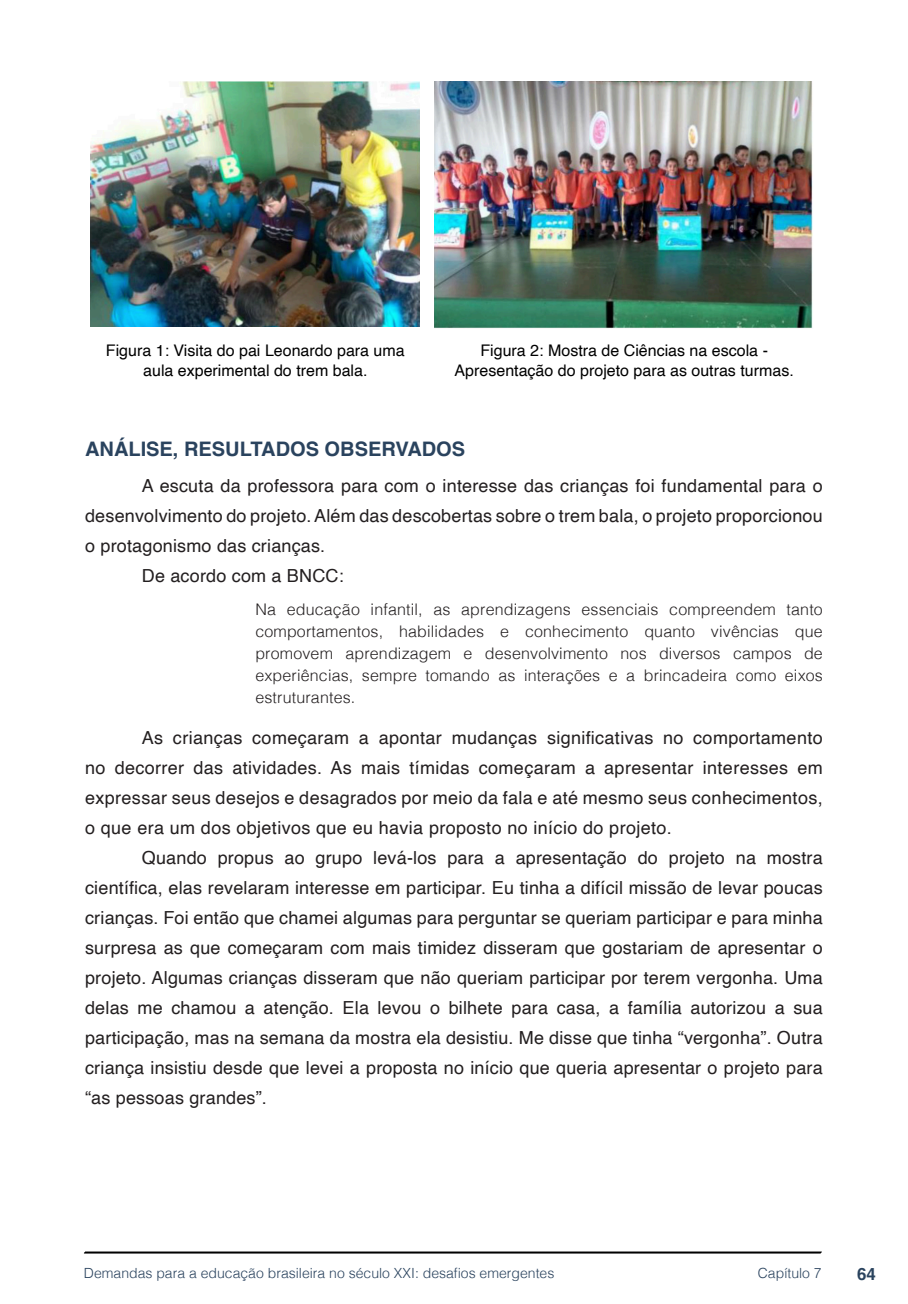
<style>
.page{position:relative;width:908px;height:1304px;background:#fff}
.page>*{position:absolute;margin:0;border:0;box-sizing:border-box;transform-origin:0 0}
.TITULOS{font:700 20px "Helvetica";color:#2a435e}
.txt{font:18px/30px "Helvetica";letter-spacing:.01em;color:#231f20;text-align:justify}
.t1{font:700 16.8px "Helvetica";color:#2a435e}
.citacoes{font:300 16px/22px "Helvetica";letter-spacing:.01em;color:#231f20;text-align:justify}
.imagens_graf_tab{font:16px/19.2px "Helvetica";color:#000;text-align:center}
.t2{font:300 14px "Helvetica";color:#2a435e}
</style>
<div class="page">
<svg style="left:84px;top:1251px;width:737px;height:3px;background:#515151"></svg>
<img style="left:91px;top:82px;width:329px;height:244px">
<img style="left:434px;top:82px;width:379px;height:246px">
<p class="imagens_graf_tab" style="left:106px;top:342px;width:300px">Figura 1: Visita do pai Leonardo para uma aula experimental do trem bala.</p>
<p class="imagens_graf_tab" style="left:454px;top:342px;width:340px">Figura 2: Mostra de Ciências na escola -<br>Apresentação do projeto para as outras turmas.</p>
<p class="TITULOS" style="left:85px;top:437px;width:381px">ANÁLISE, RESULTADOS OBSERVADOS</p>
<p class="txt" style="left:85px;top:471px;width:738px;text-indent:57px">A escuta da professora para com o interesse das crianças foi fundamental para o desenvolvimento do projeto. Além das descobertas sobre o trem bala, o projeto proporcionou o protagonismo das crianças.</p>
<p class="txt" style="left:142px;top:561px;width:203px">De acordo com a BNCC:</p>
<p class="citacoes" style="left:255px;top:597px;width:568px">Na educação infantil, as aprendizagens essenciais compreendem tanto comportamentos, habilidades e conhecimento quanto vivências que promovem aprendizagem e desenvolvimento nos diversos campos de experiências, sempre tomando as interações e a brincadeira como eixos estruturantes.</p>
<p class="txt" style="left:85px;top:724px;width:738px;text-indent:57px">As crianças começaram a apontar mudanças significativas no comportamento no decorrer das atividades. As mais tímidas começaram a apresentar interesses em expressar seus desejos e desagrados por meio da fala e até mesmo seus conhecimentos, o que era um dos objetivos que eu havia proposto no início do projeto.</p>
<p class="txt" style="left:85px;top:844px;width:738px;text-indent:57px">Quando propus ao grupo levá-los para a apresentação do projeto na mostra científica, elas revelaram interesse em participar. Eu tinha a difícil missão de levar poucas crianças. Foi então que chamei algumas para perguntar se queriam participar e para minha surpresa as que começaram com mais timidez disseram que gostariam de apresentar o projeto. Algumas crianças disseram que não queriam participar por terem vergonha. Uma delas me chamou a atenção. Ela levou o bilhete para casa, a família autorizou a sua participação, mas na semana da mostra ela desistiu. Me disse que tinha “vergonha”. Outra criança insistiu desde que levei a proposta no início que queria apresentar o projeto para “as pessoas grandes”.</p>
<p class="t2" style="left:84px;top:1261px;width:471px">Demandas para a educação brasileira no século XXI: desafios emergentes</p>
<p class="t2" style="left:757px;top:1261px;width:65px">Capítulo 7</p>
<p class="t1" style="left:856px;top:1264px;width:20px">64</p>
</div>
